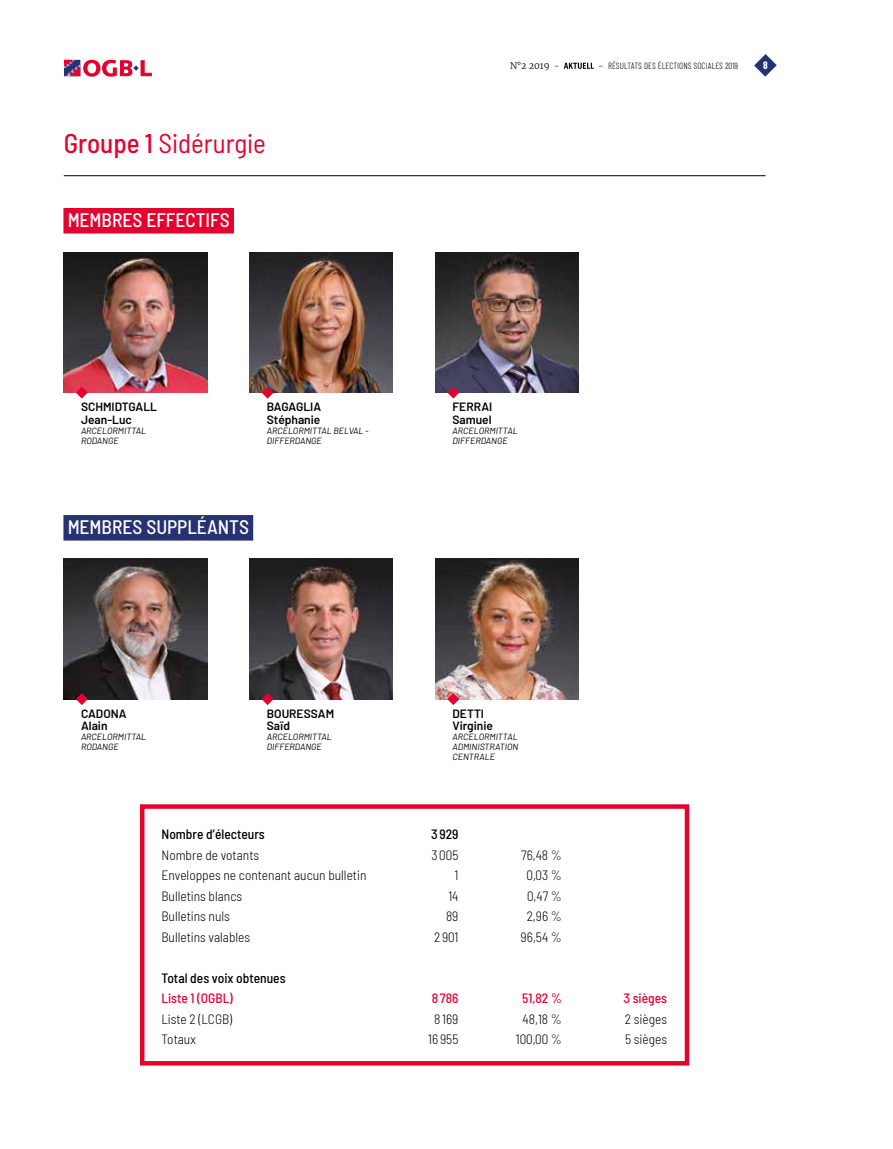
<style>
.page{position:relative;width:893px;height:1149px;background:#fff}
.page>*{position:absolute;margin:0;border:0;box-sizing:border-box;transform-origin:0 0}
.t1{font:semi-condensed 27px "Barlow";color:#e4032e}
.t2{font:500 semi-condensed 19.5px "Barlow";color:#fff}
.t3{font:300 semi-condensed 13.5px "Barlow";color:#000}
.t4{font:500 semi-condensed 13.5px "Barlow";color:#000}
.t5{font:500 semi-condensed 13.5px "Barlow";color:#e4032e}
.t6{font:600 12px/12.6px "Barlow";color:#000}
.t7{font:700 10.5px "Barlow Condensed";color:#fff}
.t8{font:italic 9px/10.1px "Barlow";color:#000}
.t9{font:300 9px "Barlow Condensed";letter-spacing:.01em;color:#000}
.t10{font:300 9px "Merriweather";color:#000}
.s1{font-weight:500}
.s2{font-family:"Merriweather"}
</style>
<div class="page">
<hr style="left:64px;top:175px;width:701px;height:1px;background:#000">
<div style="left:140px;top:804px;width:549px;height:261px;border:4px solid #e4032b"></div>
<img style="left:250px;top:252px;width:143px;height:140px">
<svg style="left:262px;top:386px;width:12px;height:12px"></svg>
<img style="left:64px;top:252px;width:143px;height:140px">
<svg style="left:76px;top:386px;width:12px;height:12px"></svg>
<img style="left:435px;top:252px;width:143px;height:140px">
<svg style="left:447px;top:386px;width:12px;height:12px"></svg>
<img style="left:435px;top:558px;width:143px;height:141px">
<svg style="left:447px;top:693px;width:12px;height:12px"></svg>
<img style="left:64px;top:558px;width:143px;height:141px">
<svg style="left:76px;top:693px;width:12px;height:12px"></svg>
<img style="left:250px;top:558px;width:143px;height:141px">
<svg style="left:262px;top:693px;width:12px;height:12px"></svg>
<div style="left:63px;top:208px;width:171px;height:25px;background:#e4032e"></div>
<div style="left:63px;top:515px;width:190px;height:25px;background:#263272"></div>
<svg style="left:754px;top:54px;width:23px;height:23px"></svg>
<svg style="left:64px;top:60px;width:88px;height:17px"></svg>
<svg style="left:564px;top:63px;width:30px;height:6px"></svg>
<h1 class="t1" style="left:64px;top:126px;width:204px"><span class="s1">Groupe 1</span> Sidérurgie</h1>
<h2 class="t2" style="left:68px;top:208px;width:164px">MEMBRES EFFECTIFS</h2>
<p class="t6" style="left:81px;top:400px;width:78px">SCHMIDTGALL<br>Jean-Luc</p>
<p class="t8" style="left:81px;top:425px;width:67px">ARCELORMITTAL<br>RODANGE</p>
<p class="t6" style="left:267px;top:400px;width:56px">BAGAGLIA<br>Stéphanie</p>
<p class="t8" style="left:267px;top:425px;width:103px">ARCELORMITTAL BELVAL -<br>DIFFERDANGE</p>
<h2 class="t2" style="left:68px;top:515px;width:183px">MEMBRES SUPPLÉANTS</h2>
<p class="t6" style="left:81px;top:706px;width:47px">CADONA<br>Alain</p>
<p class="t8" style="left:81px;top:731px;width:67px">ARCELORMITTAL<br>RODANGE</p>
<p class="t6" style="left:267px;top:706px;width:69px">BOURESSAM<br>Saïd</p>
<p class="t8" style="left:267px;top:731px;width:67px">ARCELORMITTAL<br>DIFFERDANGE</p>
<p class="t10" style="left:510px;top:59px;width:51px">N°2 2019 -</p>
<p class="t9" style="left:598px;top:60px;width:142px"><span class="s2">-</span> RÉSULTATS DES ÉLECTIONS SOCIALES 2019</p>
<p class="t7" style="left:763px;top:58px;width:6px">8</p>
<p class="t6" style="left:452px;top:400px;width:41px">FERRAI<br>Samuel</p>
<p class="t8" style="left:452px;top:425px;width:67px">ARCELORMITTAL<br>DIFFERDANGE</p>
<p class="t6" style="left:452px;top:706px;width:42px">DETTI<br>Virginie</p>
<p class="t8" style="left:452px;top:731px;width:67px;text-align:justify">ARCELORMITTAL ADMINISTRATION CENTRALE</p>
<p class="t4" style="left:161px;top:825px;width:105px">Nombre d’électeurs</p>
<p class="t4" style="left:431px;top:825px;width:29px">3 929</p>
<p class="t3" style="left:161px;top:846px;width:99px">Nombre de votants</p>
<p class="t3" style="left:431px;top:846px;width:29px">3 005</p>
<p class="t3" style="left:521px;top:846px;width:42px">76,48 %</p>
<p class="t3" style="left:161px;top:866px;width:207px">Enveloppes ne contenant aucun bulletin</p>
<p class="t3" style="left:455px;top:866px;width:5px">1</p>
<p class="t3" style="left:526px;top:866px;width:37px">0,03 %</p>
<p class="t3" style="left:161px;top:887px;width:82px">Bulletins blancs</p>
<p class="t3" style="left:448px;top:887px;width:12px">14</p>
<p class="t3" style="left:527px;top:887px;width:36px">0,47 %</p>
<p class="t3" style="left:161px;top:907px;width:70px">Bulletins nuls</p>
<p class="t3" style="left:446px;top:907px;width:14px">89</p>
<p class="t3" style="left:527px;top:907px;width:37px">2,96 %</p>
<p class="t3" style="left:161px;top:928px;width:90px">Bulletins valables</p>
<p class="t3" style="left:434px;top:928px;width:26px">2 901</p>
<p class="t3" style="left:521px;top:928px;width:43px">96,54 %</p>
<p class="t4" style="left:161px;top:969px;width:126px">Total des voix obtenues</p>
<p class="t5" style="left:161px;top:989px;width:73px">Liste 1 (OGBL)</p>
<p class="t5" style="left:432px;top:989px;width:28px">8 786</p>
<p class="t5" style="left:522px;top:989px;width:41px">51,82 %</p>
<p class="t5" style="left:623px;top:989px;width:45px">3 sièges</p>
<p class="t3" style="left:161px;top:1009px;width:72px">Liste 2 (LCGB)</p>
<p class="t3" style="left:434px;top:1009px;width:26px">8 169</p>
<p class="t3" style="left:523px;top:1009px;width:41px">48,18 %</p>
<p class="t3" style="left:625px;top:1009px;width:44px">2 sièges</p>
<p class="t3" style="left:161px;top:1030px;width:36px">Totaux</p>
<p class="t3" style="left:428px;top:1030px;width:32px">16 955</p>
<p class="t3" style="left:516px;top:1030px;width:48px">100,00 %</p>
<p class="t3" style="left:625px;top:1030px;width:44px">5 sièges</p>
</div>
